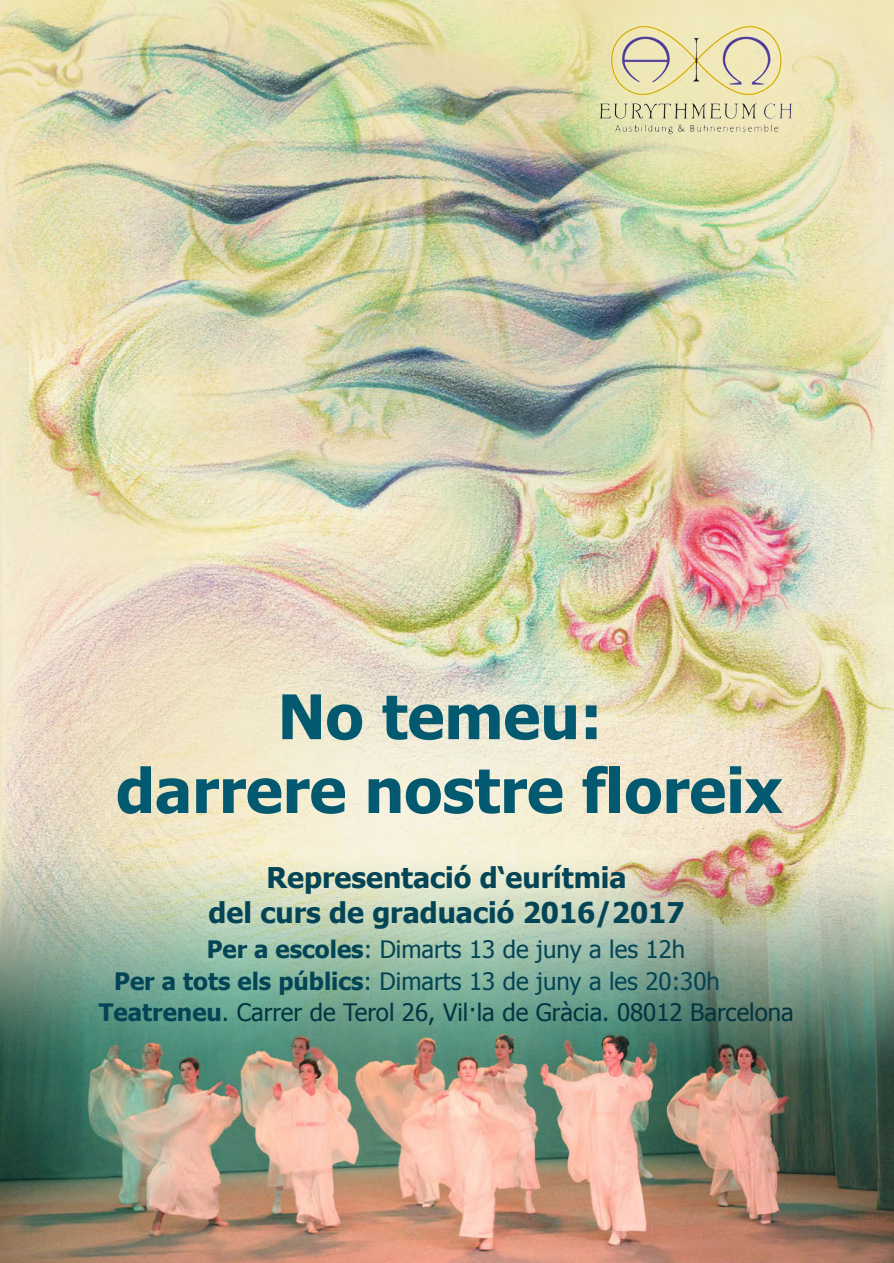
<style>
.page{position:relative;width:894px;height:1263px;background:#fff}
.page>*{position:absolute;margin:0;border:0;box-sizing:border-box;transform-origin:0 0}
.t1{font:700 61.5px/73.8px "Tahoma";color:#035a70;text-align:center}
.t2{font:700 28.5px/34.2px "Tahoma";color:#034556;text-align:center}
.t3{font:24px "Tahoma";color:#034556}
.t4{font:24px "Tahoma";color:#033440}
.s1{font-weight:700}
.s2{font-weight:700;color:#034556}
</style>
<div class="page">
<img style="left:0;top:0;width:893px;height:1263px">
<img style="left:599px;top:26px;width:193px;height:109px">
<h1 class="t1" style="left:116px;top:676px;width:667px">No temeu:<br>darrere nostre floreix</h1>
<p class="t2" style="left:208px;top:859px;width:477px">Representació d‘eurítmia<br>del curs de graduació 2016/2017</p>
<p class="t3" style="left:207px;top:933px;width:480px"><span class="s1">Per a escoles</span>: Dimarts 13 de juny a les 12h</p>
<p class="t3" style="left:114px;top:965px;width:607px"><span class="s1">Per a tots els públics</span>: Dimarts 13 de juny a les 20:30h</p>
<p class="t4" style="left:99px;top:996px;width:696px"><span class="s2">Teatreneu</span>. Carrer de Terol 26, Vil·la de Gràcia. 08012 Barcelona</p>
</div>
